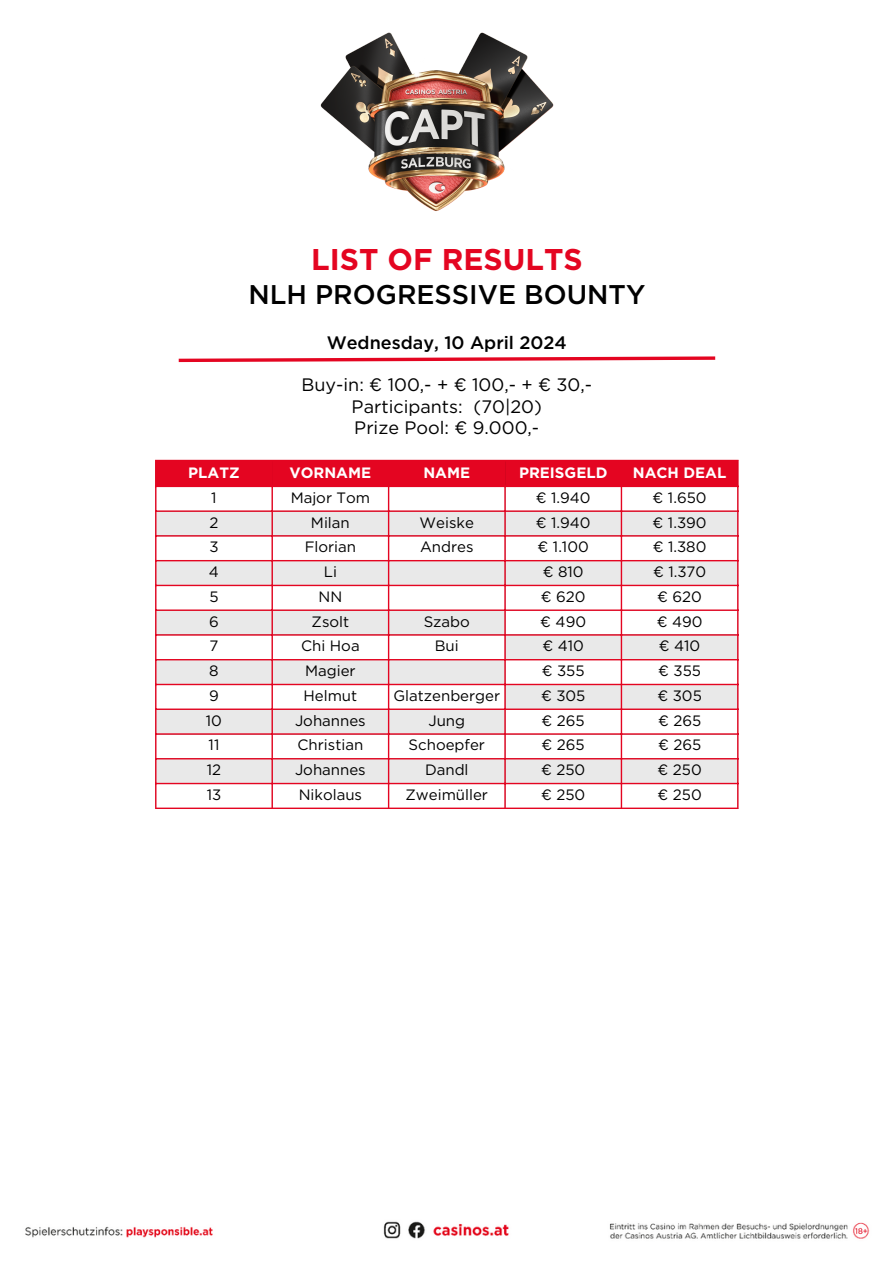
<style>
.page{position:relative;width:894px;height:1264px;background:#fff}
.page>*{position:absolute;margin:0;border:0;box-sizing:border-box;transform-origin:0 0}
.t1{font:700 30px "Gotham";color:#e40521}
.t2{font:500 27px "Gotham";color:#000}
.t3{font:18px "Gotham";color:#000}
.t4{font:500 18px "Gotham";color:#000}
.t5{font:15px "Gotham";color:#000}
.t6{font:700 15px "Gotham";color:#fff}
</style>
<div class="page">
<div style="left:156px;top:461px;width:581px;height:24px;background:#e40521"></div>
<svg style="left:156px;top:512px;width:581px;height:270px;fill:#e9e9e9"></svg>
<hr style="left:155px;top:461px;width:1px;height:346px;background:#e40521">
<hr style="left:271px;top:461px;width:2px;height:346px;background:#e40521">
<hr style="left:388px;top:461px;width:1px;height:346px;background:#e40521">
<hr style="left:504px;top:461px;width:1px;height:346px;background:#e40521">
<hr style="left:620px;top:461px;width:2px;height:346px;background:#e40521">
<hr style="left:737px;top:461px;width:1px;height:346px;background:#e40521">
<hr style="left:155px;top:460px;width:583px;height:1px;background:#e40521">
<hr style="left:155px;top:485px;width:583px;height:2px;background:#e40521">
<hr style="left:155px;top:510px;width:583px;height:2px;background:#e40521">
<hr style="left:155px;top:535px;width:583px;height:1px;background:#e40521">
<hr style="left:155px;top:560px;width:583px;height:1px;background:#e40521">
<hr style="left:155px;top:584px;width:583px;height:2px;background:#e40521">
<hr style="left:155px;top:609px;width:583px;height:2px;background:#e40521">
<hr style="left:155px;top:634px;width:583px;height:1px;background:#e40521">
<hr style="left:155px;top:659px;width:583px;height:1px;background:#e40521">
<hr style="left:155px;top:683px;width:583px;height:2px;background:#e40521">
<hr style="left:155px;top:708px;width:583px;height:2px;background:#e40521">
<hr style="left:155px;top:733px;width:583px;height:1px;background:#e40521">
<hr style="left:155px;top:758px;width:583px;height:1px;background:#e40521">
<hr style="left:155px;top:782px;width:583px;height:2px;background:#e40521">
<hr style="left:155px;top:807px;width:583px;height:2px;background:#e40521">
<img style="left:25px;top:1221px;width:845px;height:18px">
<img style="left:320px;top:32px;width:234px;height:179px">
<svg style="left:178px;top:356px;width:538px;height:7px"></svg>
<p class="t1" style="left:311px;top:241px;width:273px">LIST OF RESULTS</p>
<p class="t2" style="left:248px;top:278px;width:398px">NLH PROGRESSIVE BOUNTY</p>
<p class="t4" style="left:326px;top:331px;width:242px">Wednesday, 10 April 2024</p>
<p class="t3" style="left:301px;top:374px;width:292px">Buy-in: € 100,- + € 100,- + € 30,-</p>
<p class="t3" style="left:351px;top:395px;width:192px">Participants: (70|20)</p>
<p class="t3" style="left:354px;top:417px;width:186px">Prize Pool: € 9.000,-</p>
<p class="t6" style="left:188px;top:463px;width:53px">PLATZ</p>
<h1 class="t6" style="left:289px;top:463px;width:83px">VORNAME</h1>
<p class="t6" style="left:423px;top:463px;width:48px">NAME</p>
<p class="t6" style="left:519px;top:463px;width:90px">PREISGELD</p>
<p class="t6" style="left:632px;top:463px;width:95px">NACH DEAL</p>
<p class="t5" style="left:211px;top:488px;width:7px">1</p>
<p class="t5" style="left:290px;top:488px;width:81px">Major Tom</p>
<p class="t5" style="left:535px;top:488px;width:56px">€ 1.940</p>
<p class="t5" style="left:652px;top:488px;width:55px">€ 1.650</p>
<p class="t5" style="left:209px;top:513px;width:10px">2</p>
<p class="t5" style="left:311px;top:513px;width:40px">Milan</p>
<p class="t5" style="left:419px;top:513px;width:56px">Weiske</p>
<p class="t5" style="left:535px;top:513px;width:56px">€ 1.940</p>
<p class="t5" style="left:652px;top:513px;width:55px">€ 1.390</p>
<p class="t5" style="left:209px;top:538px;width:11px">3</p>
<p class="t5" style="left:304px;top:538px;width:53px">Florian</p>
<p class="t5" style="left:420px;top:538px;width:55px">Andres</p>
<p class="t5" style="left:537px;top:538px;width:53px">€ 1.100</p>
<p class="t5" style="left:652px;top:538px;width:55px">€ 1.380</p>
<p class="t5" style="left:209px;top:562px;width:12px">4</p>
<p class="t5" style="left:324px;top:562px;width:15px">Li</p>
<p class="t5" style="left:542px;top:562px;width:42px">€ 810</p>
<p class="t5" style="left:652px;top:562px;width:55px">€ 1.370</p>
<p class="t5" style="left:209px;top:587px;width:11px">5</p>
<p class="t5" style="left:318px;top:587px;width:25px">NN</p>
<p class="t5" style="left:540px;top:587px;width:46px">€ 620</p>
<p class="t5" style="left:657px;top:587px;width:46px">€ 620</p>
<p class="t5" style="left:209px;top:612px;width:11px">6</p>
<p class="t5" style="left:311px;top:612px;width:39px">Zsolt</p>
<p class="t5" style="left:423px;top:612px;width:48px">Szabo</p>
<p class="t5" style="left:540px;top:612px;width:47px">€ 490</p>
<p class="t5" style="left:656px;top:612px;width:47px">€ 490</p>
<p class="t5" style="left:209px;top:637px;width:10px">7</p>
<p class="t5" style="left:301px;top:637px;width:60px">Chi Hoa</p>
<p class="t5" style="left:434px;top:637px;width:26px">Bui</p>
<p class="t5" style="left:542px;top:637px;width:43px">€ 410</p>
<p class="t5" style="left:658px;top:637px;width:43px">€ 410</p>
<p class="t5" style="left:209px;top:661px;width:11px">8</p>
<p class="t5" style="left:305px;top:661px;width:52px">Magier</p>
<p class="t5" style="left:541px;top:661px;width:44px">€ 355</p>
<p class="t5" style="left:658px;top:661px;width:44px">€ 355</p>
<p class="t5" style="left:209px;top:686px;width:11px">9</p>
<p class="t5" style="left:303px;top:686px;width:55px">Helmut</p>
<p class="t5" style="left:393px;top:686px;width:108px">Glatzenberger</p>
<p class="t5" style="left:541px;top:686px;width:46px">€ 305</p>
<p class="t5" style="left:657px;top:686px;width:46px">€ 305</p>
<p class="t5" style="left:206px;top:711px;width:18px">10</p>
<p class="t5" style="left:295px;top:711px;width:72px">Johannes</p>
<p class="t5" style="left:428px;top:711px;width:38px">Jung</p>
<p class="t5" style="left:541px;top:711px;width:45px">€ 265</p>
<p class="t5" style="left:658px;top:711px;width:45px">€ 265</p>
<p class="t5" style="left:208px;top:736px;width:12px">11</p>
<p class="t5" style="left:297px;top:736px;width:67px">Christian</p>
<p class="t5" style="left:408px;top:736px;width:78px">Schoepfer</p>
<p class="t5" style="left:541px;top:736px;width:45px">€ 265</p>
<p class="t5" style="left:658px;top:736px;width:45px">€ 265</p>
<p class="t5" style="left:207px;top:760px;width:16px">12</p>
<p class="t5" style="left:295px;top:760px;width:72px">Johannes</p>
<p class="t5" style="left:425px;top:760px;width:45px">Dandl</p>
<p class="t5" style="left:541px;top:760px;width:46px">€ 250</p>
<p class="t5" style="left:657px;top:760px;width:46px">€ 250</p>
<p class="t5" style="left:207px;top:785px;width:16px">13</p>
<p class="t5" style="left:298px;top:785px;width:65px">Nikolaus</p>
<p class="t5" style="left:405px;top:785px;width:84px">Zweimüller</p>
<p class="t5" style="left:541px;top:785px;width:46px">€ 250</p>
<p class="t5" style="left:657px;top:785px;width:46px">€ 250</p>
</div>
